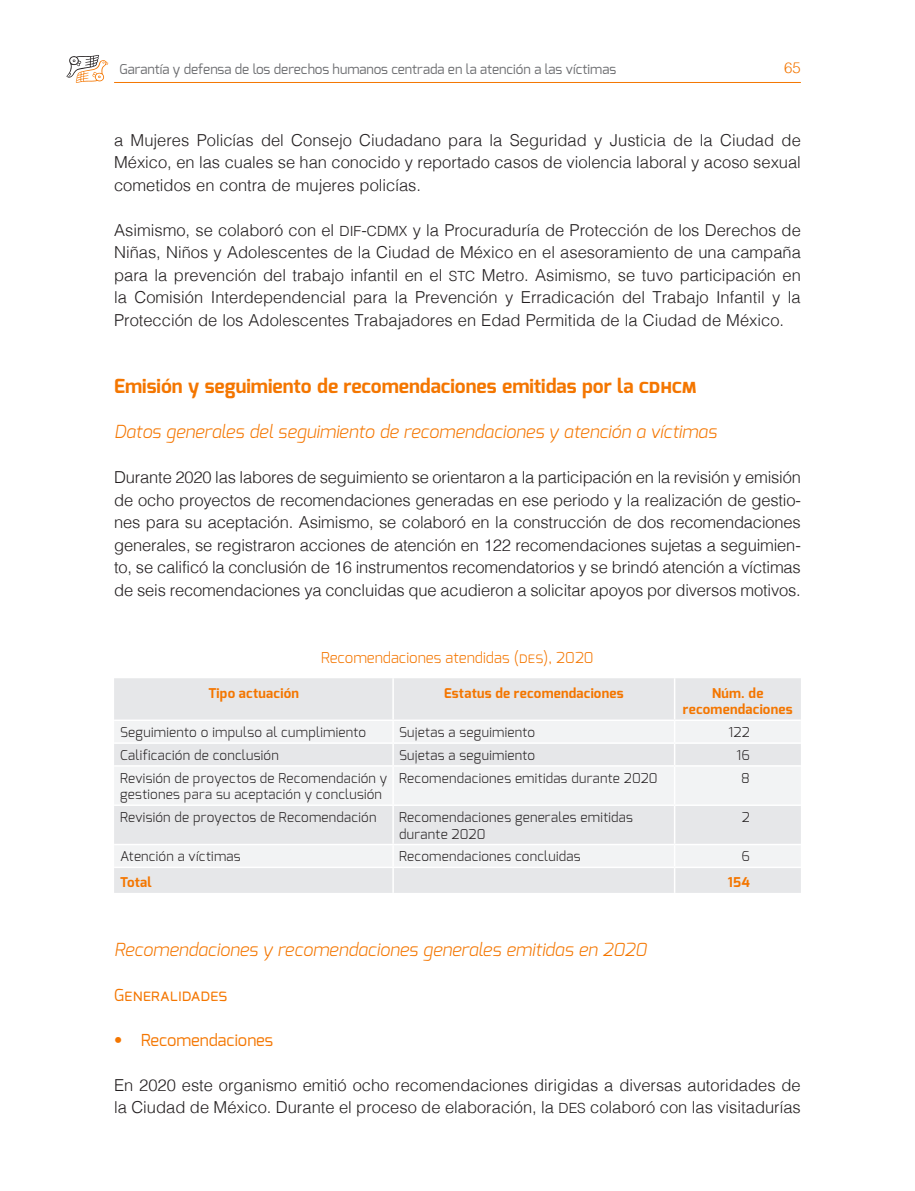
<style>
.page{position:relative;width:915px;height:1191px;background:#fff}
.page>*{position:absolute;margin:0;border:0;box-sizing:border-box;transform-origin:0 0}
.Titulo_negro{font:700 19.5px "Exo";color:#f47600}
.Titulo_cursivas{font:italic 300 18px "Exo";color:#f47600}
.Texto_s_s{font:300 16.5px/22.5px "Helvetica";color:#231f20;text-align:justify}
.Texto_s_s-2{font:16.5px "Exo";color:#f47600}
.Titulo_versalitas{font:16.5px "Exo";color:#f47600}
.Cuadro_titulo{font:300 15px "Exo";color:#f47600}
.t1{font:300 15px "Helvetica";color:#f47600}
.Cuadro_TX{font:300 13.5px/16.5px "Exo";letter-spacing:.015em;color:#231f20}
.t2{font:13.5px "Exo";color:#6c6d70}
.Cuadro_cabeza{font:700 13.5px/16.5px "Exo";letter-spacing:.015em;color:#f47600;text-align:center}
.s1{font-family:"Helvetica Light SC850";font-weight:400;font-size:14.1px}
.s2{font-family:"Helvetica Light SC850";font-weight:400}
.s3{font-family:"Helvetica";font-weight:300}
</style>
<div class="page">
<hr style="left:114px;top:82px;width:686px;height:1px;background:#f47600">
<svg style="left:66px;top:55px;width:42px;height:28px"></svg>
<div style="left:114px;top:678px;width:686px;height:215px;background:#e6e7e9"></div>
<svg style="left:114px;top:721px;width:686px;height:145px;fill:#f2f3f4"></svg>
<hr style="left:392px;top:678px;width:2px;height:41px;background:#fff">
<hr style="left:673px;top:678px;width:2px;height:41px;background:#fff">
<hr style="left:114px;top:719px;width:279px;height:2px;background:#fff">
<hr style="left:393px;top:719px;width:281px;height:2px;background:#fff">
<hr style="left:392px;top:721px;width:2px;height:21px;background:#fff">
<hr style="left:674px;top:719px;width:126px;height:2px;background:#fff">
<hr style="left:673px;top:721px;width:2px;height:21px;background:#fff">
<hr style="left:114px;top:742px;width:279px;height:2px;background:#fff">
<hr style="left:393px;top:742px;width:281px;height:2px;background:#fff">
<hr style="left:392px;top:744px;width:2px;height:21px;background:#fff">
<hr style="left:674px;top:742px;width:126px;height:2px;background:#fff">
<hr style="left:673px;top:744px;width:2px;height:21px;background:#fff">
<hr style="left:114px;top:765px;width:279px;height:1px;background:#fff">
<hr style="left:393px;top:765px;width:281px;height:1px;background:#fff">
<hr style="left:392px;top:766px;width:2px;height:38px;background:#fff">
<hr style="left:674px;top:765px;width:126px;height:1px;background:#fff">
<hr style="left:673px;top:766px;width:2px;height:38px;background:#fff">
<hr style="left:114px;top:804px;width:279px;height:2px;background:#fff">
<hr style="left:393px;top:804px;width:281px;height:2px;background:#fff">
<hr style="left:392px;top:806px;width:2px;height:37px;background:#fff">
<hr style="left:674px;top:804px;width:126px;height:2px;background:#fff">
<hr style="left:673px;top:806px;width:2px;height:37px;background:#fff">
<hr style="left:114px;top:843px;width:279px;height:2px;background:#fff">
<hr style="left:393px;top:843px;width:281px;height:2px;background:#fff">
<hr style="left:392px;top:845px;width:2px;height:21px;background:#fff">
<hr style="left:674px;top:843px;width:126px;height:2px;background:#fff">
<hr style="left:673px;top:845px;width:2px;height:21px;background:#fff">
<hr style="left:114px;top:866px;width:279px;height:2px;background:#fff">
<hr style="left:393px;top:866px;width:281px;height:2px;background:#fff">
<hr style="left:392px;top:868px;width:2px;height:25px;background:#fff">
<hr style="left:674px;top:866px;width:126px;height:2px;background:#fff">
<hr style="left:673px;top:868px;width:2px;height:25px;background:#fff">
<p class="t2" style="left:119px;top:61px;width:498px">Garantía y defensa de los derechos humanos centrada en la atención a las víctimas</p>
<p class="t1" style="left:783px;top:55px;width:18px">65</p>
<p class="Texto_s_s" style="left:114px;top:127px;width:688px">a Mujeres Policías del Consejo Ciudadano para la Seguridad y Justicia de la Ciudad de México, en las cuales se han conocido y reportado casos de violencia laboral y acoso sexual cometidos en contra de mujeres policías.</p>
<p class="Texto_s_s" style="left:114px;top:217px;width:688px">Asimismo, se colaboró con el <span class="s1">DIF</span><span class="s2">-</span><span class="s1">CDMX</span> y la Procuraduría de Protección de los Derechos de Niñas, Niños y Adolescentes de la Ciudad de México en el asesoramiento de una campaña para la prevención del trabajo infantil en el <span class="s1">STC</span> Metro. Asimismo, se tuvo participación en la Comisión Interdependencial para la Prevención y Erradicación del Trabajo Infantil y la Protección de los Adolescentes Trabajadores en Edad Permitida de la Ciudad de México.</p>
<p class="Titulo_negro" style="left:114px;top:373px;width:584px">Emisión y seguimiento de recomendaciones emitidas por la cdhcm</p>
<p class="Titulo_cursivas" style="left:114px;top:420px;width:604px">Datos generales del seguimiento de recomendaciones y atención a víctimas</p>
<p class="Texto_s_s" style="left:114px;top:465px;width:688px">Durante 2020 las labores de seguimiento se orientaron a la participación en la revisión y emisión de ocho proyectos de recomendaciones generadas en ese periodo y la realización de gestio&shy;nes para su aceptación. Asimismo, se colaboró en la construcción de dos recomendaciones generales, se registraron acciones de atención en 122 recomendaciones sujetas a seguimien&shy;to, se calificó la conclusión de 16 instrumentos recomendatorios y se brindó atención a víctimas de seis recomendaciones ya concluidas que acudieron a solicitar apoyos por diversos motivos.</p>
<p class="Cuadro_titulo" style="left:321px;top:648px;width:274px">Recomendaciones atendidas (des), 2020</p>
<p class="Cuadro_cabeza" style="left:208px;top:684px;width:92px">Tipo actuación</p>
<p class="Cuadro_cabeza" style="left:444px;top:684px;width:181px">Estatus de recomendaciones</p>
<p class="Cuadro_cabeza" style="left:682px;top:684px;width:111px">Núm. de recomendaciones</p>
<p class="Cuadro_TX" style="left:120px;top:724px;width:247px">Seguimiento o impulso al cumplimiento</p>
<p class="Cuadro_TX" style="left:399px;top:724px;width:137px">Sujetas a seguimiento</p>
<p class="Cuadro_TX" style="left:728px;top:724px;width:23px">122</p>
<p class="Cuadro_TX" style="left:120px;top:746px;width:160px">Calificación de conclusión</p>
<p class="Cuadro_TX" style="left:399px;top:746px;width:137px">Sujetas a seguimiento</p>
<p class="Cuadro_TX" style="left:736px;top:746px;width:15px">16</p>
<p class="Cuadro_TX" style="left:120px;top:769px;width:268px">Revisión de proyectos de Recomendación y gestiones para su aceptación y conclusión</p>
<p class="Cuadro_TX" style="left:399px;top:769px;width:260px">Recomendaciones emitidas durante 2020</p>
<p class="Cuadro_TX" style="left:741px;top:769px;width:10px">8</p>
<p class="Cuadro_TX" style="left:120px;top:809px;width:258px">Revisión de proyectos de Recomendación</p>
<p class="Cuadro_TX" style="left:399px;top:809px;width:235px">Recomendaciones generales emitidas durante 2020</p>
<p class="Cuadro_TX" style="left:741px;top:809px;width:10px">2</p>
<p class="Cuadro_TX" style="left:120px;top:848px;width:122px">Atención a víctimas</p>
<p class="Cuadro_TX" style="left:399px;top:848px;width:183px">Recomendaciones concluidas</p>
<p class="Cuadro_TX" style="left:741px;top:848px;width:10px">6</p>
<p class="Cuadro_cabeza" style="left:120px;top:873px;width:33px">Total</p>
<p class="Cuadro_cabeza" style="left:727px;top:873px;width:23px">154</p>
<p class="Titulo_cursivas" style="left:114px;top:937px;width:534px">Recomendaciones y recomendaciones generales emitidas en 2020</p>
<p class="Titulo_versalitas" style="left:114px;top:984px;width:115px">Generalidades</p>
<p class="Texto_s_s-2" style="left:114px;top:1029px;width:160px"><span class="s3">•</span> Recomendaciones</p>
<p class="Texto_s_s" style="left:114px;top:1072px;width:688px">En 2020 este organismo emitió ocho recomendaciones dirigidas a diversas autoridades de la Ciudad de México. Durante el proceso de elaboración, la <span class="s1">DES</span> colaboró con las visitadurías</p>
</div>
